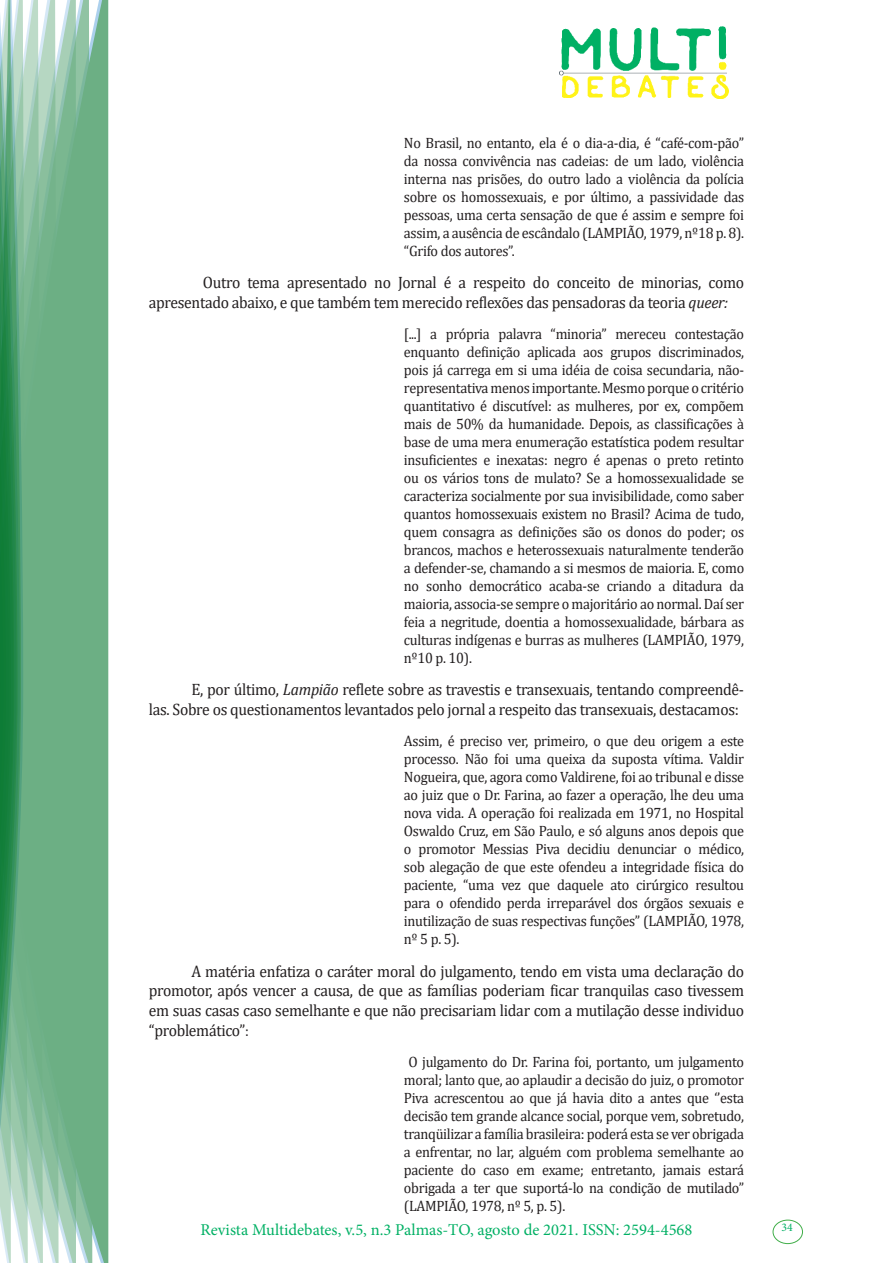
<style>
.page{position:relative;width:893px;height:1263px;background:#fff}
.page>*{position:absolute;margin:0;border:0;box-sizing:border-box;transform-origin:0 0}
.Texto_base{font:16.5px/19.8px "Cambria";letter-spacing:-.02em;color:#231f20;scale:.95 1}
.t1{font:16.5px "Minion Pro";color:#00b064}
.Citação_deb{font:15px/18px "Cambria";letter-spacing:-.02em;color:#231f20;text-align:justify;scale:.95 1}
.t2{font:11.7px "Minion Pro";color:#00b064}
.s1{font-style:italic}
.s2{font-size:15px}
</style>
<div class="page">
<img style="left:559px;top:26px;width:169px;height:72px">
<div style="left:95px;top:0;width:14px;height:1263px;background:#6caf84"></div>
<svg style="left:79px;top:0;width:16px;height:1263px;background:#71b289"></svg>
<svg style="left:62px;top:0;width:17px;height:1263px;background:#75b48c"></svg>
<svg style="left:45px;top:0;width:17px;height:1263px;background:#7cb792"></svg>
<svg style="left:30px;top:0;width:15px;height:1263px;background:#80ba96"></svg>
<svg style="left:0;top:0;width:30px;height:1263px;background:#61a97f"></svg>
<div style="left:772px;top:1219px;width:31px;height:25px;border:1px solid #40ae49;border-radius:50%"></div>
<p class="Citação_deb" style="left:404px;top:134px;width:360px">No Brasil, no entanto, ela é o dia-a-dia, é “café-com-pão” da nossa convivência nas cadeias: de um lado, violência interna nas prisões, do outro lado a violência da polícia sobre os homossexuais, e por último, a passividade das pessoas, uma certa sensação de que é assim e sempre foi assim, a ausência de escândalo (LAMPIÃO, 1979, nº18 p. 8). “Grifo dos autores”.</p>
<p class="Texto_base" style="left:149px;top:273px;width:628px;text-indent:54px">Outro tema apresentado no Jornal é a respeito do conceito de minorias, como apresentado abaixo, e que também tem merecido reflexões das pensadoras da teoria <span class="s1">queer:</span></p>
<p class="Citação_deb" style="left:404px;top:325px;width:360px">[...] a própria palavra “minoria” mereceu contestação enquanto definição aplicada aos grupos discriminados, pois já carrega em si uma idéia de coisa secundaria, não&shy;representativa menos importante. Mesmo porque o critério quantitativo é discutível: as mulheres, por ex, compõem mais de 50% da humanidade. Depois, as classificações à base de uma mera enumeração estatística podem resultar insuficientes e inexatas: negro é apenas o preto retinto ou os vários tons de mulato? Se a homossexualidade se caracteriza socialmente por sua invisibilidade, como saber quantos homossexuais existem no Brasil? Acima de tudo, quem consagra as definições são os donos do poder; os brancos, machos e heterossexuais naturalmente tenderão a defender-se, chamando a si mesmos de maioria. E, como no sonho democrático acaba-se criando a ditadura da maioria, associa-se sempre o majoritário ao normal. Daí ser feia a negritude, doentia a homossexualidade, bárbara as culturas indígenas e burras as mulheres (LAMPIÃO, 1979, nº10 p. 10).</p>
<p class="Texto_base" style="left:149px;top:680px;width:628px;text-indent:43px">E, por último, <span class="s1">Lampião</span> reflete sobre as travestis e transexuais, tentando compreendê&shy;las. Sobre os questionamentos levantados pelo jornal a respeito das transexuais, destacamos:</p>
<p class="Citação_deb" style="left:404px;top:732px;width:360px">Assim, é preciso ver, primeiro, o que deu origem a este processo. Não foi uma queixa da suposta vítima. Valdir Nogueira, que, agora como Valdirene, foi ao tribunal e disse ao juiz que o Dr. Farina, ao fazer a operação, lhe deu uma nova vida. A operação foi realizada em 1971, no Hospital Oswaldo Cruz, em São Paulo, e só alguns anos depois que o promotor Messias Piva decidiu denunciar o médico, sob alegação de que este ofendeu a integridade física do paciente, “uma vez que daquele ato cirúrgico resultou para o ofendido perda irreparável dos órgãos sexuais e inutilização de suas respectivas funções” (LAMPIÃO, 1978, nº 5 p. 5).</p>
<p class="Texto_base" style="left:149px;top:961px;width:628px;text-align:justify;text-indent:43px">A matéria enfatiza o caráter moral do julgamento, tendo em vista uma declaração do promotor, após vencer a causa, de que as famílias poderiam ficar tranquilas caso tivessem em suas casas caso semelhante e que não precisariam lidar com a mutilação desse individuo “problemático”<span class="s2">:</span></p>
<p class="Citação_deb" style="left:404px;top:1052px;width:360px;text-indent:5px">O julgamento do Dr. Farina foi, portanto, um julgamento moral; lanto que, ao aplaudir a decisão do juiz, o promotor Piva acrescentou ao que já havia dito a antes que ‘’esta decisão tem grande alcance social, porque vem, sobretudo, tranqüilizar a família brasileira: poderá esta se ver obrigada a enfrentar, no lar, alguém com problema semelhante ao paciente do caso em exame; entretanto, jamais estará obrigada a ter que suportá-lo na condição de mutilado” (LAMPIÃO, 1978, nº 5, p. 5).</p>
<p class="t1" style="left:200px;top:1218px;width:493px">Revista Multidebates, v.5, n.3 Palmas-TO, agosto de 2021. ISSN: 2594-4568</p>
<p class="t2" style="left:781px;top:1219px;width:13px">34</p>
</div>
